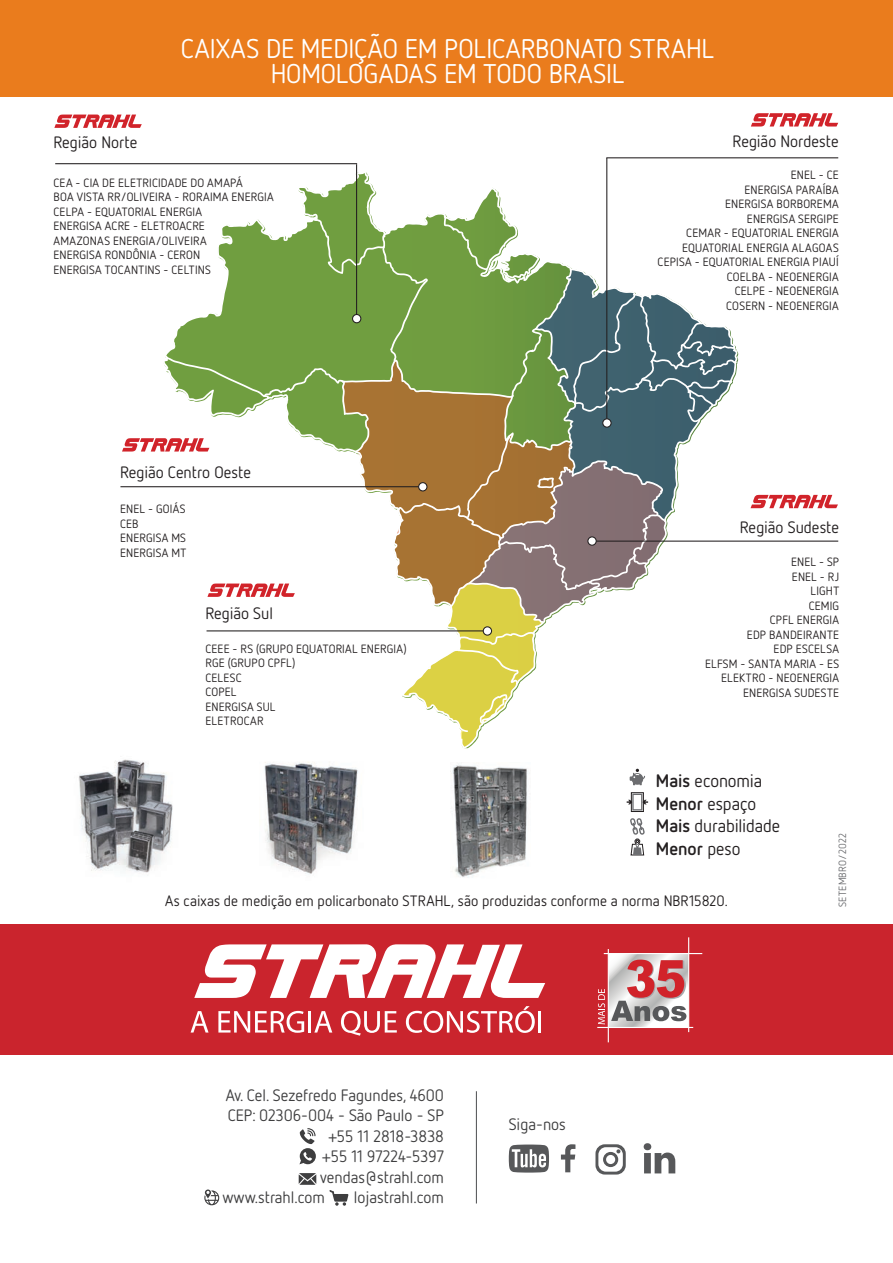
<style>
.page{position:relative;width:893px;height:1263px;background:#fff}
.page>*{position:absolute;margin:0;border:0;box-sizing:border-box;transform-origin:0 0}
.t1{font:27px/25px "Netto OT";color:#fff;text-align:center}
.t2{font:18px "Netto OT";color:#231f20}
.t3{font:700 18px "Netto OT";color:#231f20}
.t4{font:16.5px "Netto OT";color:#3e3e3f}
.t5{font:16.5px "Netto OT";color:#231f20}
.t6{font:15px "Netto OT";letter-spacing:.005em;color:#231f20}
.t7{font:12px/14.5px "Netto OT";letter-spacing:.02em;color:#231f20}
.t8{font:10.5px "Netto OT";letter-spacing:.025em;color:#6c6d70}
.s1{font-weight:700}
.s2{font-weight:400}
</style>
<div class="page">
<svg style="left:204px;top:1189px;width:15px;height:16px"></svg>
<svg style="left:299px;top:1173px;width:17px;height:12px"></svg>
<svg style="left:299px;top:1128px;width:17px;height:36px"></svg>
<svg style="left:329px;top:1190px;width:20px;height:16px"></svg>
<hr style="left:476px;top:1091px;width:1px;height:112px;background:#57585a">
<svg style="left:561px;top:1144px;width:14px;height:28px"></svg>
<svg style="left:644px;top:1143px;width:31px;height:30px"></svg>
<svg style="left:595px;top:1144px;width:31px;height:30px"></svg>
<svg style="left:509px;top:1144px;width:40px;height:28px"></svg>
<div style="left:0;top:925px;width:893px;height:130px;background:#ca242d"></div>
<svg style="left:194px;top:944px;width:351px;height:54px"></svg>
<svg style="left:191px;top:1011px;width:18px;height:21px"></svg>
<svg style="left:218px;top:1011px;width:86px;height:22px"></svg>
<hr style="left:308px;top:1011px;width:3px;height:21px;background:#fff">
<svg style="left:314px;top:1011px;width:18px;height:21px"></svg>
<svg style="left:341px;top:1011px;width:56px;height:25px"></svg>
<svg style="left:406px;top:1006px;width:129px;height:27px"></svg>
<hr style="left:538px;top:1011px;width:3px;height:21px;background:#fff">
<hr style="left:688px;top:937px;width:1px;height:95px;background:#fff">
<hr style="left:604px;top:953px;width:98px;height:1px;background:#fff">
<hr style="left:597px;top:1027px;width:96px;height:1px;background:#fff">
<hr style="left:608px;top:949px;width:1px;height:93px;background:#fff">
<svg style="left:598px;top:953px;width:91px;height:74px"></svg>
<img style="left:450px;top:764px;width:78px;height:114px">
<img style="left:264px;top:762px;width:94px;height:112px">
<img style="left:79px;top:761px;width:94px;height:112px">
<div style="left:0;top:0;width:893px;height:96px;background:#ea7c1d"></div>
<svg style="left:750px;top:495px;width:88px;height:13px"></svg>
<svg style="left:122px;top:171px;width:616px;height:590px"></svg>
<svg style="left:630px;top:769px;width:15px;height:16px"></svg>
<div style="left:631px;top:792px;width:13px;height:20px;border:1px solid #231f20"></div>
<svg style="left:627px;top:794px;width:21px;height:16px"></svg>
<svg style="left:630px;top:818px;width:15px;height:37px"></svg>
<hr style="left:606px;top:157px;width:232px;height:1px;background:#231f20">
<hr style="left:120px;top:486px;width:302px;height:1px;background:#231f20">
<hr style="left:207px;top:630px;width:280px;height:1px;background:#231f20">
<hr style="left:592px;top:541px;width:246px;height:1px;background:#231f20">
<svg style="left:54px;top:114px;width:88px;height:14px"></svg>
<hr style="left:55px;top:163px;width:302px;height:1px;background:#231f20">
<hr style="left:356px;top:164px;width:1px;height:155px;background:#231f20">
<div style="left:353px;top:314px;width:8px;height:9px;background:#fff;border-radius:50%"></div>
<div style="left:352px;top:314px;width:9px;height:9px;border:1px solid #231f20;border-radius:50%"></div>
<hr style="left:606px;top:158px;width:1px;height:265px;background:#231f20">
<div style="left:603px;top:419px;width:8px;height:8px;background:#fff;border-radius:50%"></div>
<div style="left:602px;top:418px;width:10px;height:10px;border:1px solid #231f20;border-radius:50%"></div>
<div style="left:419px;top:483px;width:8px;height:8px;background:#fff;border-radius:50%"></div>
<div style="left:418px;top:482px;width:9px;height:9px;border:1px solid #231f20;border-radius:50%"></div>
<div style="left:483px;top:627px;width:9px;height:8px;background:#fff;border-radius:50%"></div>
<div style="left:483px;top:626px;width:9px;height:10px;border:1px solid #231f20;border-radius:50%"></div>
<div style="left:588px;top:537px;width:8px;height:8px;background:#fff;border-radius:50%"></div>
<div style="left:587px;top:536px;width:10px;height:10px;border:1px solid #231f20;border-radius:50%"></div>
<svg style="left:751px;top:113px;width:87px;height:14px"></svg>
<h1 class="t1" style="left:181px;top:36px;width:535px">CAIXAS DE MEDIÇÃO EM POLICARBONATO STRAHL<br>HOMOLOGADAS EM TODO BRASIL</h1>
<h3 class="t5" style="left:54px;top:132px;width:85px">Região Norte</h3>
<p class="t7" style="left:54px;top:175px;width:222px">CEA - CIA DE ELETRICIDADE DO AMAPÁ<br>BOA VISTA RR/OLIVEIRA - RORAIMA ENERGIA<br>CELPA - EQUATORIAL ENERGIA<br>ENERGISA ACRE - ELETROACRE<br>AMAZONAS ENERGIA/OLIVEIRA<br>ENERGISA RONDÔNIA - CERON<br>ENERGISA TOCANTINS - CELTINS</p>
<h3 class="t5" style="left:120px;top:462px;width:132px">Região Centro Oeste</h3>
<p class="t7" style="left:120px;top:501px;width:68px">ENEL - GOIÁS<br>CEB<br>ENERGISA MS<br>ENERGISA MT</p>
<h3 class="t5" style="left:205px;top:603px;width:69px">Região Sul</h3>
<p class="t7" style="left:205px;top:641px;width:203px">CEEE - RS (GRUPO EQUATORIAL ENERGIA)<br>RGE (GRUPO CPFL)<br>CELESC<br>COPEL<br>ENERGISA SUL<br>ELETROCAR</p>
<h3 class="t5" style="left:733px;top:131px;width:108px">Região Nordeste</h3>
<p class="t7" style="left:658px;top:167px;width:183px;text-align:right">ENEL - CE<br>ENERGISA PARAÍBA<br>ENERGISA BORBOREMA<br>ENERGISA SERGIPE<br>CEMAR - EQUATORIAL ENERGIA<br>EQUATORIAL ENERGIA ALAGOAS<br>CEPISA - EQUATORIAL ENERGIA PIAUÍ<br>COELBA - NEOENERGIA<br>CELPE - NEOENERGIA<br>COSERN - NEOENERGIA</p>
<h3 class="t5" style="left:740px;top:517px;width:101px">Região Sudeste</h3>
<p class="t7" style="left:705px;top:554px;width:136px;text-align:right">ENEL - SP<br>ENEL - RJ<br>LIGHT<br>CEMIG<br>CPFL ENERGIA<br>EDP BANDEIRANTE<br>EDP ESCELSA<br>ELFSM - SANTA MARIA - ES<br>ELEKTRO - NEOENERGIA<br>ENERGISA SUDESTE</p>
<h2 class="t2" style="left:656px;top:769px;width:108px"><span class="s1">Mais</span> economia</h2>
<h2 class="t2" style="left:656px;top:815px;width:126px"><span class="s1">Mais</span> durabilidade</h2>
<h2 class="t2" style="left:656px;top:792px;width:102px"><span class="s1">Menor</span> espaço</h2>
<h2 class="t3" style="left:656px;top:837px;width:86px">Menor <span class="s2">peso</span></h2>
<p class="t6" style="left:165px;top:891px;width:564px">As caixas de medição em policarbonato STRAHL, são produzidas conforme a norma NBR15820.</p>
<p class="t8" style="left:836px;top:907px;width:75px;rotate:-90deg">SETEMBRO/2022</p>
<h3 class="t4" style="left:226px;top:1085px;width:220px">Av. Cel. Sezefredo Fagundes, 4600</h3>
<h3 class="t4" style="left:228px;top:1105px;width:218px">CEP: 02306-004 - São Paulo - SP</h3>
<h3 class="t4" style="left:328px;top:1126px;width:117px">+55 11 2818-3838</h3>
<h3 class="t4" style="left:322px;top:1146px;width:123px">+55 11 97224-5397</h3>
<h3 class="t4" style="left:320px;top:1167px;width:125px">vendas@strahl.com</h3>
<h3 class="t4" style="left:222px;top:1187px;width:104px">www.strahl.com</h3>
<h3 class="t4" style="left:354px;top:1187px;width:92px">lojastrahl.com</h3>
<h3 class="t4" style="left:509px;top:1113px;width:59px">Siga-nos</h3>
</div>
